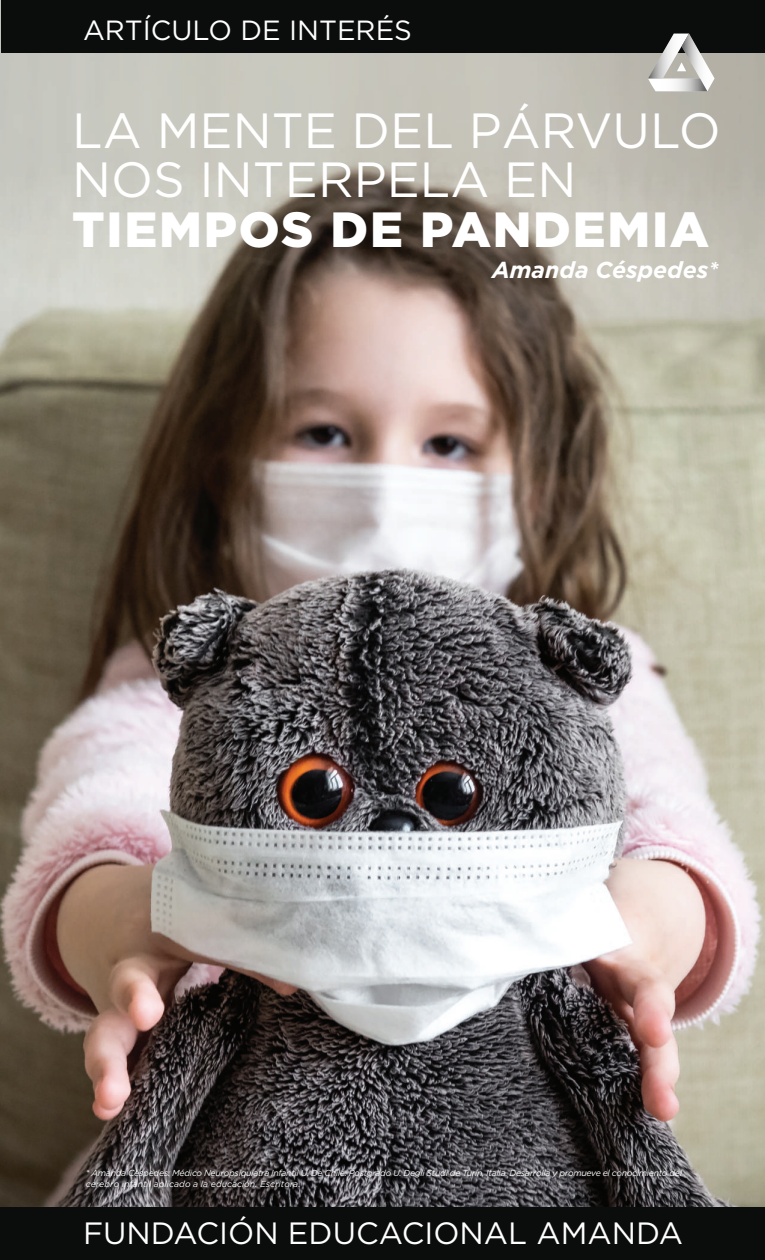
<style>
.page{position:relative;width:765px;height:1260px;background:#fff}
.page>*{position:absolute;margin:0;border:0;box-sizing:border-box;transform-origin:0 0}
.t1{font:49.38px/49.4px "Gotham";color:#fff}
.t2{font:900 49.38px "Gotham";letter-spacing:.035em;color:#fff}
.t3{font:30.75px "Gotham";color:#fff}
.t4{font:27.75px "Gotham";color:#fff}
.t5{font:italic 700 23px "Gotham";color:#fff}
.t6{font:italic 8.75px/10.5px "Gotham";letter-spacing:-.03em;color:#fff}
</style>
<div class="page">
<img style="left:0;top:0;width:765px;height:1207px">
<div style="left:0;top:1207px;width:765px;height:53px;background:#0b0c0c"></div>
<div style="left:1px;top:0;width:764px;height:52px;background:#0b0c0c"></div>
<svg style="left:648px;top:34px;width:34px;height:44px"></svg>
<svg style="left:682px;top:34px;width:33px;height:57px"></svg>
<svg style="left:648px;top:78px;width:59px;height:13px"></svg>
<h3 class="t4" style="left:83px;top:15px;width:330px">ARTÍCULO DE INTERÉS</h3>
<h1 class="t1" style="left:72px;top:105px;width:650px">LA MENTE DEL PÁRVULO<br>NOS INTERPELA EN</h1>
<h1 class="t2" style="left:72px;top:201px;width:638px">TIEMPOS DE PANDEMIA</h1>
<h3 class="t5" style="left:492px;top:256px;width:228px">Amanda Céspedes*</h3>
<p class="t6" style="left:86px;top:1168px;width:598px">* Amanda Céspedes: Médico Neuropsiquiatra Infantil U. De Chile. Postgrado U. Degli Studi de Turín, Italia. Desarrolla y promueve el conocimiento del cerebro infantil aplicado a la educación. Escritora.</p>
<h2 class="t3" style="left:83px;top:1216px;width:602px">FUNDACIÓN EDUCACIONAL AMANDA</h2>
</div>
